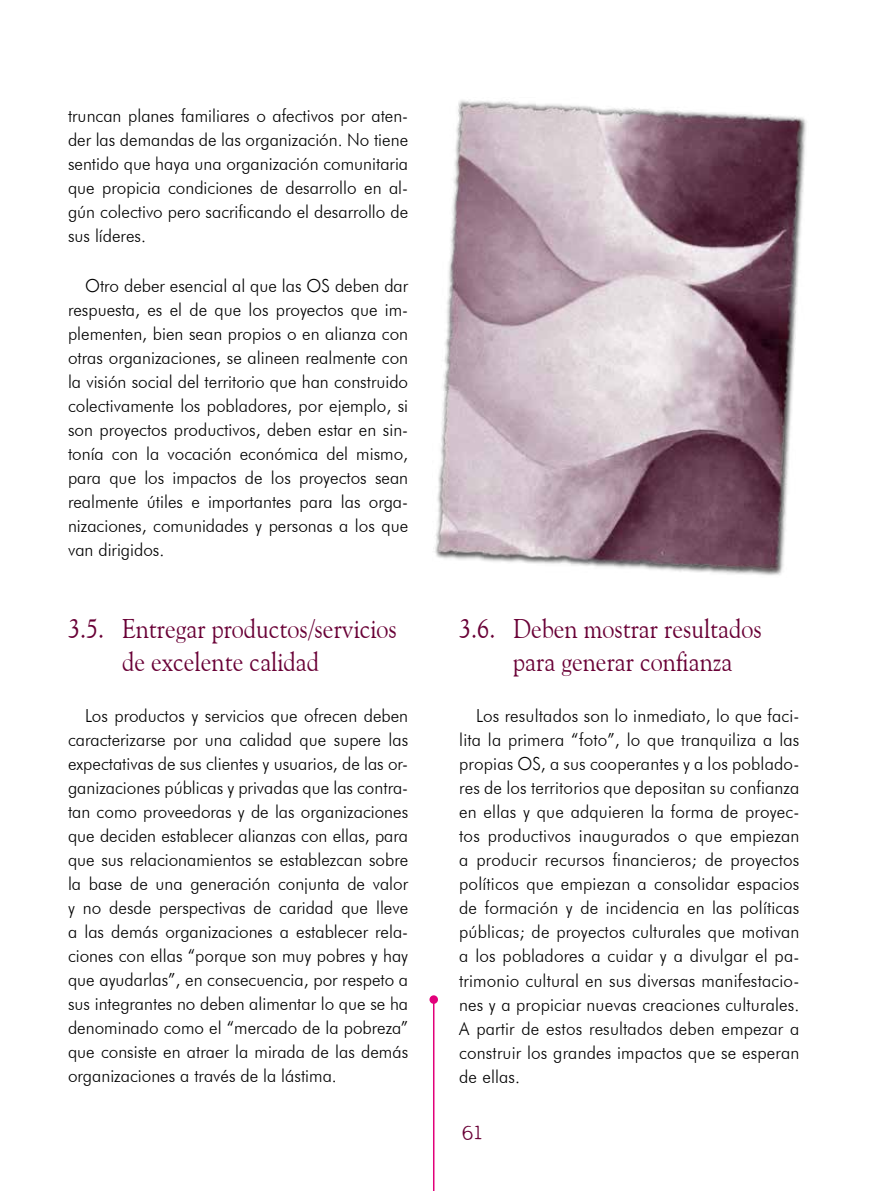
<style>
.page{position:relative;width:893px;height:1191px;background:#fff}
.page>*{position:absolute;margin:0;border:0;box-sizing:border-box;transform-origin:0 0}
.t1{font:27px/32.4px "Goudy Old Style BT";color:#690036;scale:.9 1}
.t2{font:21px "My type of font";color:#690036}
.t3{font:300 18px/24px "Futura BT";color:#000;text-align:justify;scale:.95 1}
</style>
<div class="page">
<hr style="left:433px;top:999px;width:1px;height:192px;background:#e2007a">
<div style="left:429px;top:995px;width:9px;height:8px;background:#e2007a;border-radius:50%"></div>
<img style="left:433px;top:100px;width:374px;height:475px">
<p class="t3" style="left:68px;top:104px;width:360px">truncan planes familiares o afectivos por aten&shy;der las demandas de las organización. No tiene sentido que haya una organización comunitaria que propicia condiciones de desarrollo en al&shy;gún colectivo pero sacrificando el desarrollo de sus líderes.</p>
<p class="t3" style="left:68px;top:274px;width:360px;text-indent:17px">Otro deber esencial al que las OS deben dar respuesta, es el de que los proyectos que im&shy;plementen, bien sean propios o en alianza con otras organizaciones, se alineen realmente con la visión social del territorio que han construido colectivamente los pobladores, por ejemplo, si son proyectos productivos, deben estar en sin&shy;tonía con la vocación económica del mismo, para que los impactos de los proyectos sean realmente útiles e importantes para las orga&shy;nizaciones, comunidades y personas a los que van dirigidos.</p>
<h1 class="t1" style="left:122px;top:612px;width:307px;text-indent:-54px">3.5. Entregar productos/servicios de excelente calidad</h1>
<p class="t3" style="left:68px;top:704px;width:360px;text-indent:17px">Los productos y servicios que ofrecen deben caracterizarse por una calidad que supere las expectativas de sus clientes y usuarios, de las or&shy;ganizaciones públicas y privadas que las contra&shy;tan como proveedoras y de las organizaciones que deciden establecer alianzas con ellas, para que sus relacionamientos se establezcan sobre la base de una generación conjunta de valor y no desde perspectivas de caridad que lleve a las demás organizaciones a establecer rela&shy;ciones con ellas “porque son muy pobres y hay que ayudarlas”, en consecuencia, por respeto a sus integrantes no deben alimentar lo que se ha denominado como el “mercado de la pobreza” que consiste en atraer la mirada de las demás organizaciones a través de la lástima.</p>
<h1 class="t1" style="left:513px;top:612px;width:278px;text-indent:-54px">3.6. Deben mostrar resultados para generar confianza</h1>
<p class="t3" style="left:459px;top:704px;width:360px;text-indent:17px">Los resultados son lo inmediato, lo que faci&shy;lita la primera “foto”, lo que tranquiliza a las propias OS, a sus cooperantes y a los poblado&shy;res de los territorios que depositan su confianza en ellas y que adquieren la forma de proyec&shy;tos productivos inaugurados o que empiezan a producir recursos financieros; de proyectos políticos que empiezan a consolidar espacios de formación y de incidencia en las políticas públicas; de proyectos culturales que motivan a los pobladores a cuidar y a divulgar el pa&shy;trimonio cultural en sus diversas manifestacio&shy;nes y a propiciar nuevas creaciones culturales.<br>A partir de estos resultados deben empezar a construir los grandes impactos que se esperan de ellas.</p>
<p class="t2" style="left:461px;top:1119px;width:23px">61</p>
</div>
